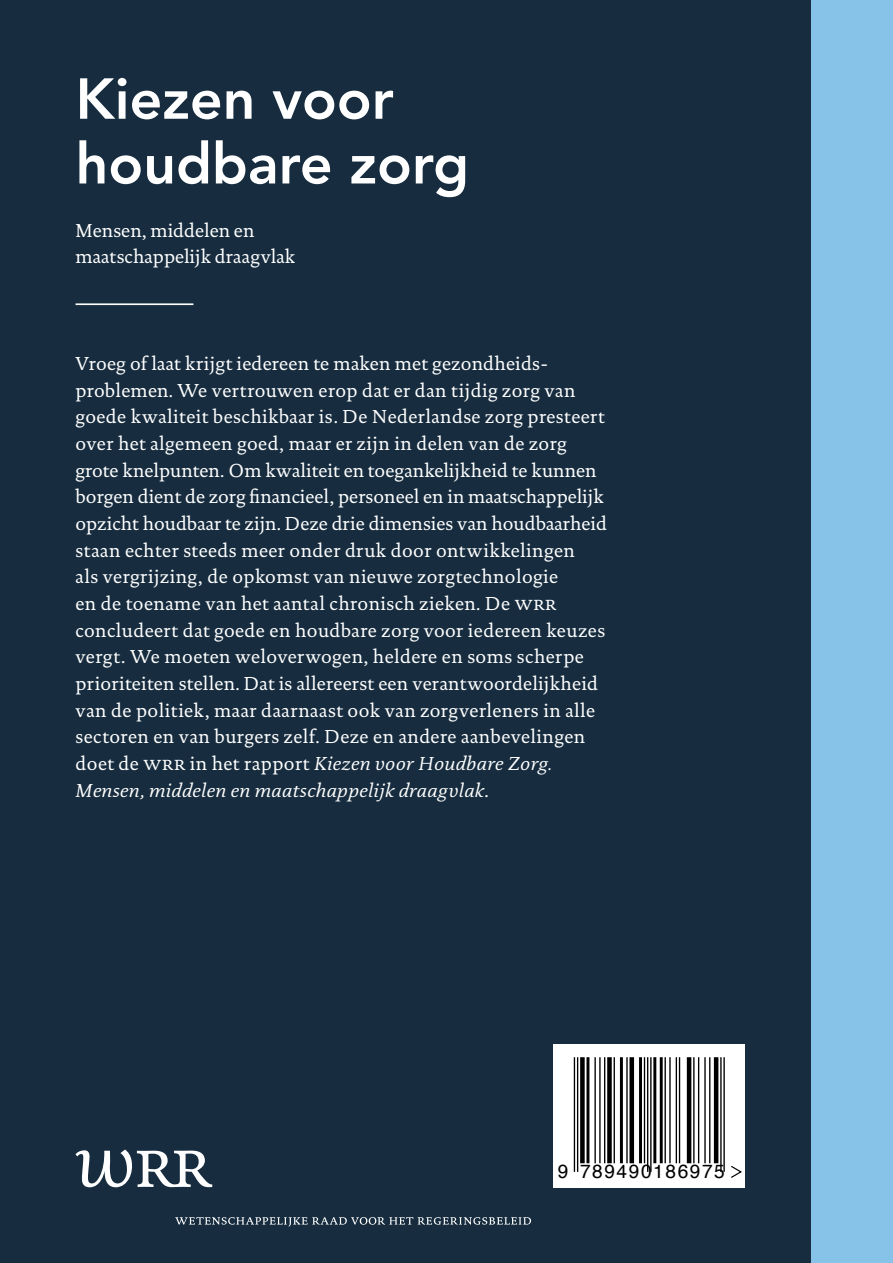
<style>
.page{position:relative;width:893px;height:1263px;background:#fff}
.page>*{position:absolute;margin:0;border:0;box-sizing:border-box;transform-origin:0 0}
.t1{font:800 57.15px/64.8px "Avenir LT Std";color:#fff}
.t2{font:19.05px/26.7px "DTL Documenta TOT";letter-spacing:.02em;color:#fff}
.t3{font:19.05px/26.7px "DTL Documenta TOT";color:#fff}
.t4{font:19.05px "Helvetica";letter-spacing:.085em;color:#000}
.s1{font-family:"DTL Documenta TOT Caps"}
.s2{font-style:italic}
</style>
<div class="page">
<div style="left:0;top:0;width:842px;height:1263px;background:#172d3f"></div>
<div style="left:811px;top:0;width:82px;height:1263px;background:#87c3e8"></div>
<div style="left:553px;top:1044px;width:192px;height:143px;background:#fff"></div>
<hr style="left:577px;top:1057px;width:1px;height:115px;background:#000">
<hr style="left:574px;top:1057px;width:1px;height:115px;background:#000">
<div style="left:580px;top:1057px;width:5px;height:106px;background:#000"></div>
<hr style="left:586px;top:1057px;width:3px;height:106px;background:#000">
<hr style="left:604px;top:1057px;width:1px;height:106px;background:#000">
<hr style="left:599px;top:1057px;width:2px;height:106px;background:#000">
<hr style="left:594px;top:1057px;width:2px;height:106px;background:#000">
<div style="left:607px;top:1057px;width:5px;height:106px;background:#000"></div>
<hr style="left:614px;top:1057px;width:1px;height:106px;background:#000">
<hr style="left:620px;top:1057px;width:3px;height:106px;background:#000">
<hr style="left:626px;top:1057px;width:2px;height:106px;background:#000">
<div style="left:629px;top:1057px;width:5px;height:106px;background:#000"></div>
<hr style="left:639px;top:1057px;width:3px;height:106px;background:#000">
<hr style="left:650px;top:1057px;width:2px;height:115px;background:#000">
<hr style="left:647px;top:1057px;width:1px;height:115px;background:#000">
<hr style="left:644px;top:1057px;width:1px;height:106px;background:#000">
<hr style="left:660px;top:1057px;width:3px;height:106px;background:#000">
<hr style="left:653px;top:1057px;width:3px;height:106px;background:#000">
<hr style="left:679px;top:1057px;width:1px;height:106px;background:#000">
<hr style="left:676px;top:1057px;width:1px;height:106px;background:#000">
<hr style="left:669px;top:1057px;width:2px;height:106px;background:#000">
<hr style="left:664px;top:1057px;width:2px;height:106px;background:#000">
<hr style="left:687px;top:1057px;width:4px;height:106px;background:#000">
<hr style="left:709px;top:1057px;width:1px;height:106px;background:#000">
<hr style="left:704px;top:1057px;width:2px;height:106px;background:#000">
<hr style="left:698px;top:1057px;width:1px;height:106px;background:#000">
<hr style="left:693px;top:1057px;width:1px;height:106px;background:#000">
<hr style="left:714px;top:1057px;width:4px;height:106px;background:#000">
<hr style="left:723px;top:1057px;width:2px;height:115px;background:#000">
<hr style="left:720px;top:1057px;width:2px;height:115px;background:#000">
<svg style="left:731px;top:1165px;width:11px;height:13px"></svg>
<svg style="left:76px;top:1149px;width:136px;height:38px"></svg>
<svg style="left:175px;top:1217px;width:356px;height:9px"></svg>
<hr style="left:76px;top:303px;width:117px;height:2px;background:#fff">
<h1 class="t1" style="left:76px;top:67px;width:395px">Kiezen voor houdbare zorg</h1>
<p class="t3" style="left:76px;top:217px;width:221px">Mensen, middelen en maatschappelijk draagvlak</p>
<p class="t2" style="left:76px;top:350px;width:533px">Vroeg of laat krijgt iedereen te maken met gezondheids&shy;problemen. We vertrouwen erop dat er dan tijdig zorg van goede kwaliteit beschikbaar is. De Nederlandse zorg presteert over het algemeen goed, maar er zijn in delen van de zorg grote knelpunten. Om kwaliteit en toegankelijkheid te kunnen borgen dient de zorg financieel, personeel en in maatschappelijk opzicht houdbaar te zijn. Deze drie dimensies van houdbaarheid staan echter steeds meer onder druk door ontwikkelingen<br>als vergrijzing, de opkomst van nieuwe zorgtechnologie<br>en de toename van het aantal chronisch zieken. De <span class="s1">wrr </span>concludeert dat goede en houdbare zorg voor iedereen keuzes vergt. We moeten weloverwogen, heldere en soms scherpe prioriteiten stellen. Dat is allereerst een verantwoordelijkheid van de politiek, maar daarnaast ook van zorgverleners in alle sectoren en van burgers zelf. Deze en andere aanbevelingen doet de <span class="s1">wrr</span> in het rapport <span class="s2">Kiezen voor Houdbare Zorg.<br>Mensen, middelen en maatschappelijk draagvlak</span>.</p>
<p class="t4" style="left:558px;top:1157px;width:169px">9 789490186975</p>
</div>
